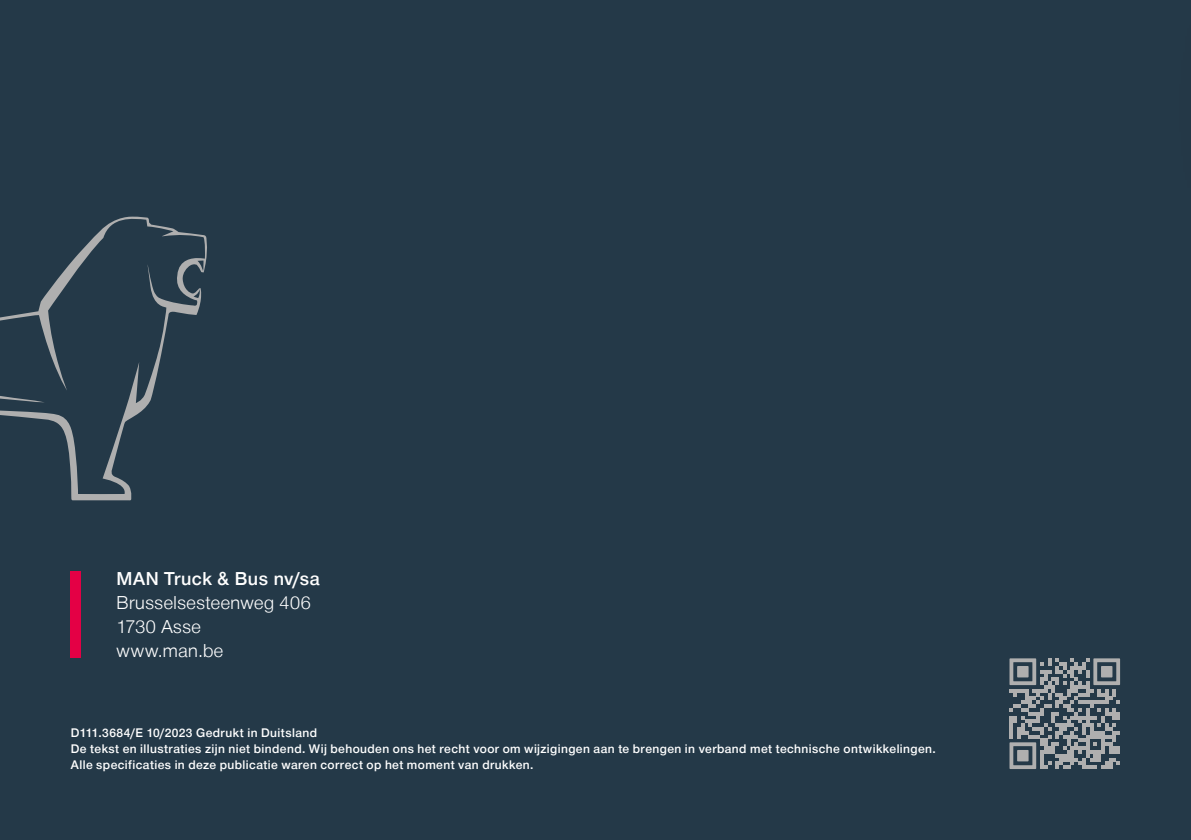
<style>
.page{position:relative;width:1191px;height:840px;background:#fff}
.page>*{position:absolute;margin:0;border:0;box-sizing:border-box;transform-origin:0 0}
.t1{font:300 18px/24px "Man Global";letter-spacing:.025em;color:#fff}
.t2{font:500 18px "Man Global";letter-spacing:.03em;color:#fff}
.t3{font:500 12px/16px "Man Global";letter-spacing:.035em;color:#fff}
</style>
<div class="page">
<div style="left:0;top:0;width:1191px;height:839px;background:#243948"></div>
<svg style="left:0;top:216px;width:207px;height:284px"></svg>
<div style="left:71px;top:571px;width:10px;height:86px;background:#e40045"></div>
<svg style="left:1009px;top:658px;width:111px;height:110px"></svg>
<h1 class="t2" style="left:117px;top:568px;width:205px">MAN Truck &amp; Bus nv/sa</h1>
<h1 class="t1" style="left:117px;top:591px;width:196px">Brusselsesteenweg 406<br>1730 Asse www.man.be</h1>
<p class="t3" style="left:71px;top:724px;width:866px">D111.3684/E 10/2023 Gedrukt in Duitsland<br>De tekst en illustraties zijn niet bindend. Wij behouden ons het recht voor om wijzigingen aan te brengen in verband met technische ontwikkelingen.<br>Alle specificaties in deze publicatie waren correct op het moment van drukken.</p>
</div>
